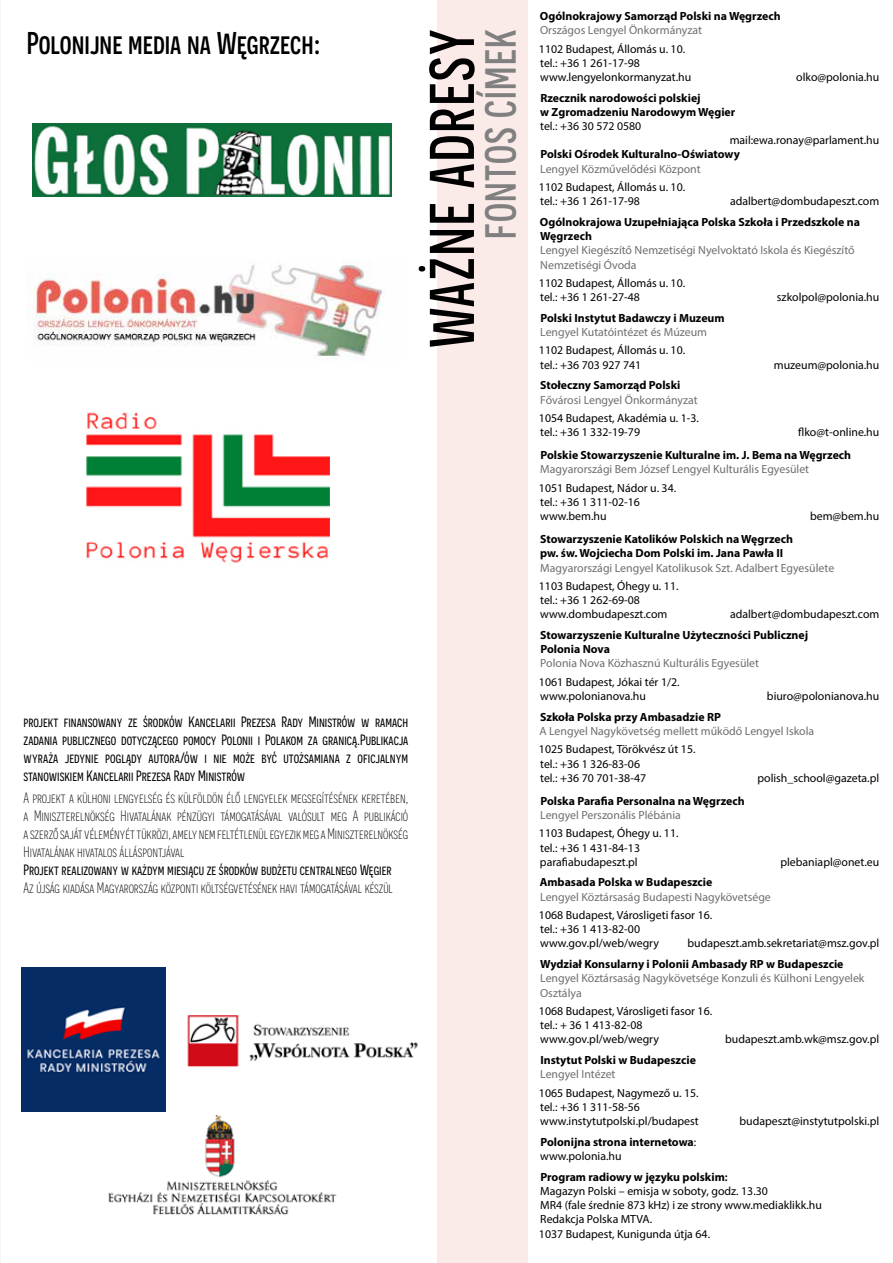
<style>
.page{position:relative;width:893px;height:1263px;background:#fff}
.page>*{position:absolute;margin:0;border:0;box-sizing:border-box;transform-origin:0 0}
.t1{font:500 63px "Novecentosanscondensed";letter-spacing:.03em;color:#000}
.t2{font:500 43.5px "Novecentosanscondensed";letter-spacing:.03em;color:#808080}
.t3{font:500 31.5px "Novecentosanscondensed";color:#000}
.t4{font:300 15px/18px "Novecentosanscondensed";color:#000;text-align:justify}
.t5{font:15px/18px "Novecentosanscondensed";color:#000;text-align:justify}
.t6{font:11.85px/14.2px "Myriad Pro";color:#000}
.t7{font:700 11.85px/14.2px "Myriad Pro";color:#000}
.t8{font:11.85px/14.2px "Myriad Pro";color:#706f6f}
.s1{font-weight:400}
.s2{font-weight:700}
.s3{font-weight:600}
</style>
<div class="page">
<div style="left:437px;top:0;width:91px;height:1263px;background:#faebe8"></div>
<img style="left:21px;top:967px;width:144px;height:144px">
<img style="left:187px;top:1015px;width:231px;height:52px">
<img style="left:32px;top:124px;width:359px;height:72px">
<img style="left:27px;top:263px;width:358px;height:96px">
<img style="left:86px;top:412px;width:243px;height:151px">
<img style="left:108px;top:1115px;width:229px;height:100px">
<h3 class="t3" style="left:27px;top:25px;width:295px">Polonijne media na Węgrzech:</h3>
<h1 class="t1" style="left:416px;top:348px;width:321px;rotate:-90deg">WAŻNE ADRESY</h1>
<h2 class="t2" style="left:476px;top:239px;width:211px;rotate:-90deg">FONTOS CÍMEK</h2>
<p class="t5" style="left:24px;top:712px;width:386px">projekt finansowany ze środków Kancelarii Prezesa Rady Ministrów w ramach zadania publicznego dotyczącego pomocy Polonii i Polakom za granicą.Publikacja wyraża jedynie poglądy autora/ów i nie może być utożsamiana z oficjalnym stanowiskiem Kancelarii Prezesa Rady Ministrów</p>
<p class="t4" style="left:24px;top:789px;width:386px">A projekt a külhoni lengyelség és külföldön élő lengyelek megsegítésének keretében, a Miniszterelnökség Hivatalának pénzügyi támogatásával valósult meg A publikáció aszerző saját véleményét tükrözi, amely nem feltétlenül egyezik meg aMiniszterelnökség Hivatalának hivatalos álláspontjával</p>
<p class="t5" style="left:24px;top:860px;width:370px">Projekt realizowany w każdym miesiącu ze środków budżetu centralnego Węgier</p>
<p class="t4" style="left:24px;top:879px;width:371px">Az újság kiadása Magyarország központi költségvetésének havi támogatásával készül</p>
<p class="t7" style="left:540px;top:8px;width:242px">Ogólnokrajowy Samorząd Polski na Węgrzech</p>
<p class="t8" style="left:540px;top:23px;width:163px">Országos Lengyel Önkormányzat</p>
<p class="t6" style="left:539px;top:41px;width:154px">1102 Budapest, Állomás u. 10. tel.: +36 1 261-17-98 www.lengyelonkormanyzat.hu</p>
<p class="t6" style="left:796px;top:70px;width:85px">olko@polonia.hu</p>
<p class="t7" style="left:540px;top:90px;width:197px">Rzecznik narodowości polskiej<br>w Zgromadzeniu Narodowym Węgier</p>
<p class="t6" style="left:540px;top:119px;width:103px">tel.: +36 30 572 0580</p>
<p class="t6" style="left:730px;top:133px;width:151px">mail:ewa.ronay@parlament.hu</p>
<p class="t7" style="left:540px;top:147px;width:201px">Polski Ośrodek Kulturalno-Oświatowy</p>
<p class="t8" style="left:540px;top:161px;width:162px">Lengyel Közművelődési Központ</p>
<p class="t6" style="left:539px;top:180px;width:148px">1102 Budapest, Állomás u. 10. tel.: +36 1 261-17-98</p>
<p class="t6" style="left:730px;top:194px;width:151px">adalbert@dombudapeszt.com</p>
<p class="t7" style="left:540px;top:214px;width:321px">Ogólnokrajowa Uzupełniająca Polska Szkoła i Przedszkole na<br>Węgrzech</p>
<p class="t8" style="left:540px;top:243px;width:316px">Lengyel Kiegészítő Nemzetiségi Nyelvoktató Iskola és Kiegészítő<br>Nemzetiségi Óvoda</p>
<p class="t6" style="left:539px;top:276px;width:148px">1102 Budapest, Állomás u. 10. tel.: +36 1 261-27-48</p>
<p class="t6" style="left:777px;top:290px;width:104px">szkolpol@polonia.hu</p>
<p class="t7" style="left:540px;top:310px;width:186px">Polski Instytut Badawczy i Muzeum</p>
<p class="t8" style="left:540px;top:325px;width:168px">Lengyel Kutatóintézet és Múzeum</p>
<p class="t6" style="left:539px;top:343px;width:148px">1102 Budapest, Állomás u. 10. tel.: +36 703 927 741</p>
<p class="t6" style="left:774px;top:357px;width:107px">muzeum@polonia.hu</p>
<p class="t7" style="left:540px;top:378px;width:142px">Stołeczny Samorząd Polski</p>
<p class="t8" style="left:540px;top:392px;width:159px">Fővárosi Lengyel Önkormányzat</p>
<p class="t6" style="left:539px;top:411px;width:162px">1054 Budapest, Akadémia u. 1-3. tel.: +36 1 332-19-79</p>
<p class="t6" style="left:798px;top:425px;width:83px">flko@t-online.hu</p>
<p class="t7" style="left:540px;top:448px;width:312px">Polskie Stowarzyszenie Kulturalne im. J. Bema na Węgrzech</p>
<p class="t8" style="left:540px;top:462px;width:270px">Magyarországi Bem József Lengyel Kulturális Egyesület</p>
<p class="t6" style="left:539px;top:480px;width:139px">1051 Budapest, Nádor u. 34. tel.: +36 1 311-02-16 www.bem.hu</p>
<p class="t6" style="left:810px;top:509px;width:71px">bem@bem.hu</p>
<p class="t7" style="left:540px;top:532px;width:254px">Stowarzyszenie Katolików Polskich na Węgrzech pw. św. Wojciecha Dom Polski im. Jana Pawła II</p>
<p class="t8" style="left:540px;top:560px;width:295px">Magyarországi Lengyel Katolikusok Szt. Adalbert Egyesülete</p>
<p class="t6" style="left:539px;top:579px;width:141px">1103 Budapest, Óhegy u. 11. tel.: +36 1 262-69-08 www.dombudapeszt.com</p>
<p class="t6" style="left:730px;top:607px;width:151px">adalbert@dombudapeszt.com</p>
<p class="t7" style="left:540px;top:627px;width:270px">Stowarzyszenie Kulturalne Użyteczności Publicznej<br>Polonia Nova</p>
<p class="t8" style="left:540px;top:656px;width:220px">Polonia Nova Közhasznú Kulturális Egyesület</p>
<p class="t6" style="left:539px;top:674px;width:142px">1061 Budapest, Jókai tér 1/2. www.polonianova.hu</p>
<p class="t6" style="left:767px;top:689px;width:114px">biuro@polonianova.hu</p>
<p class="t7" style="left:540px;top:709px;width:182px">Szkoła Polska przy Ambasadzie RP</p>
<p class="t8" style="left:539px;top:724px;width:276px">A Lengyel Nagykövetség mellett működő Lengyel Iskola</p>
<p class="t6" style="left:539px;top:742px;width:158px">1025 Budapest, Törökvész út 15. tel.: +36 1 326-83-06<br>tel.: +36 70 701-38-47</p>
<p class="t6" style="left:757px;top:770px;width:123px">polish_school@gazeta.pl</p>
<p class="t7" style="left:540px;top:793px;width:206px">Polska Parafia Personalna na Węgrzech</p>
<p class="t8" style="left:540px;top:808px;width:142px">Lengyel Perszonális Plébánia</p>
<p class="t6" style="left:539px;top:826px;width:141px">1103 Budapest, Óhegy u. 11. tel.: +36 1 431-84-13 parafiabudapeszt.pl</p>
<p class="t6" style="left:780px;top:854px;width:100px">plebaniapl@onet.eu</p>
<p class="t7" style="left:540px;top:875px;width:174px">Ambasada Polska w Budapeszcie</p>
<p class="t8" style="left:540px;top:889px;width:232px">Lengyel Köztársaság Budapesti Nagykövetsége</p>
<p class="t6" style="left:539px;top:908px;width:175px">1068 Budapest, Városligeti fasor 16. tel.: +36 1 413-82-00 www.gov.pl/web/wegry</p>
<p class="t6" style="left:687px;top:936px;width:193px">budapeszt.amb.sekretariat@msz.gov.pl</p>
<p class="t7" style="left:540px;top:957px;width:305px">Wydział Konsularny i Polonii Ambasady RP w Budapeszcie</p>
<p class="t8" style="left:540px;top:971px;width:326px">Lengyel Köztársaság Nagykövetsége Konzuli és Külhoni Lengyelek<br>Osztálya</p>
<p class="t6" style="left:539px;top:1004px;width:175px">1068 Budapest, Városligeti fasor 16. tel.: + 36 1 413-82-08 www.gov.pl/web/wegry</p>
<p class="t6" style="left:725px;top:1032px;width:156px">budapeszt.amb.wk@msz.gov.pl</p>
<p class="t7" style="left:540px;top:1053px;width:157px">Instytut Polski w Budapeszcie</p>
<p class="t8" style="left:540px;top:1067px;width:77px">Lengyel Intézet</p>
<p class="t6" style="left:539px;top:1085px;width:161px">1065 Budapest, Nagymező u. 15. tel.: +36 1 311-58-56 www.instytutpolski.pl/budapest</p>
<p class="t6" style="left:739px;top:1114px;width:141px">budapeszt@instytutpolski.pl</p>
<p class="t7" style="left:540px;top:1134px;width:158px">Polonijna strona internetowa<span class="s1">: www.polonia.hu</span></p>
<p class="t6" style="left:539px;top:1169px;width:285px"><span class="s2">Program radiowy w języku polskim</span><span class="s3">:<br></span>Magazyn Polski – emisja w soboty, godz. 13.30<br>MR4 (fale średnie 873 kHz) i ze strony www.mediaklikk.hu Redakcja Polska MTVA.<br>1037 Budapest, Kunigunda útja 64.</p>
</div>
